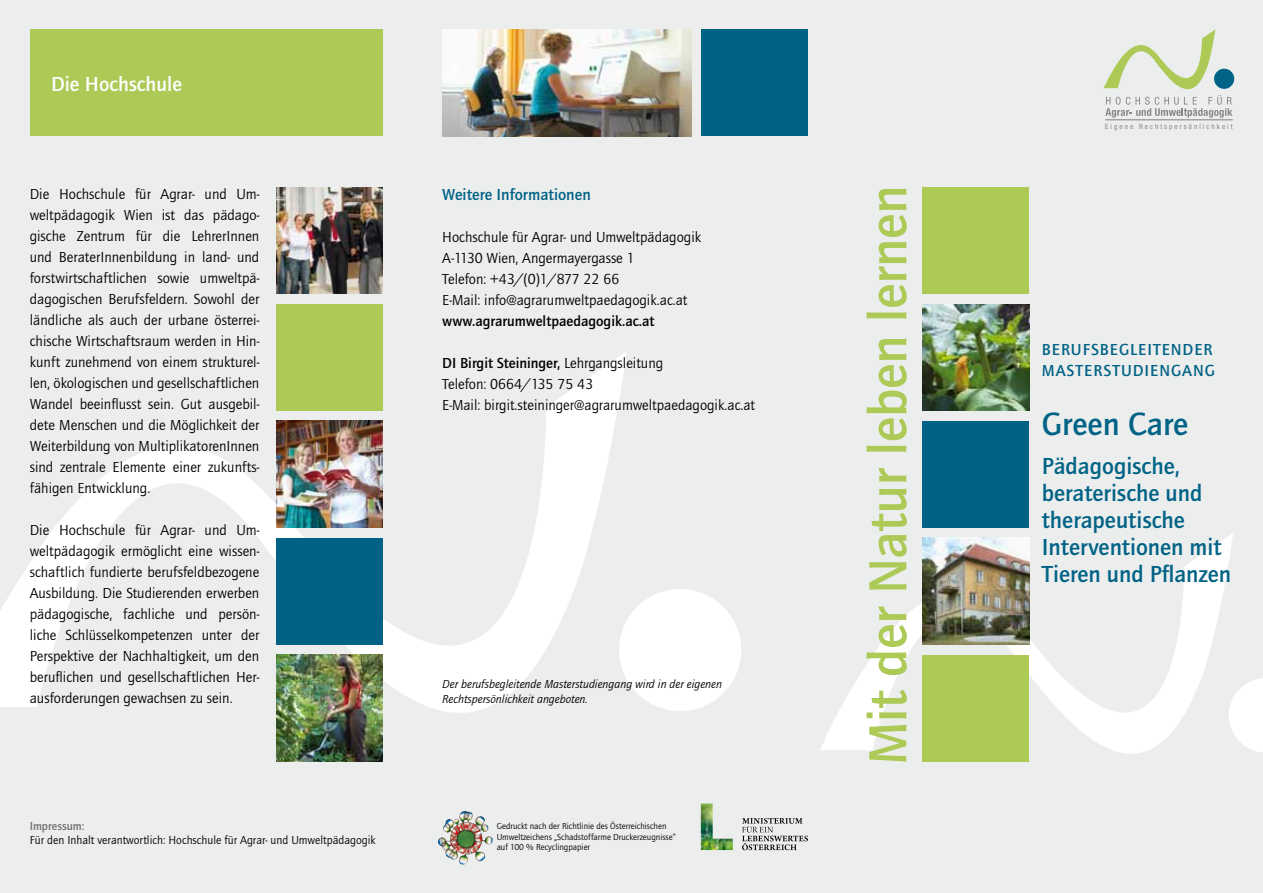
<style>
.page{position:relative;width:1263px;height:893px;background:#eceded}
.page>*{position:absolute;margin:0;border:0;box-sizing:border-box;transform-origin:0 0}
.t1{font:700 55.5px "Quay Itc T";letter-spacing:-.005em;color:#adca57}
.t2{font:700 33px "Quay Itc T";color:#006386}
.t3{font:700 24px/27px "Quay Itc T";color:#006386}
.t4{font:700 21px "Quay Itc T";color:#fff}
.t5{font:700 16.5px/21px "Quay Itc T";letter-spacing:.06em;color:#006386}
.t6{font:700 16.5px "Quay Itc T";color:#006386}
.t7{font:15px/21px "Quay Itc T";color:#000;text-align:justify}
.t8{font:700 15px "Quay Itc T";color:#000}
.t9{font:italic 12px/14.4px "Quay Sans";color:#000}
.t10{font:12px "Quay Itc T";color:#000}
.t11{font:700 12px "Quay Itc T";color:#707172}
.t12{font:9px/10.8px "Quay Itc T";color:#000}
.t13{font:condensed 7.2px "Helvetica Neue LT Std";letter-spacing:.28em;color:#87888a}
.s1{font-weight:700}
</style>
<div class="page">
<svg style="left:821px;top:527px;width:412px;height:235px"></svg>
<svg style="left:1229px;top:678px;width:34px;height:75px"></svg>
<div style="left:30px;top:30px;width:353px;height:106px;background:#adca57"></div>
<img style="left:442px;top:30px;width:249px;height:106px">
<div style="left:702px;top:30px;width:106px;height:106px;background:#006386"></div>
<svg style="left:0;top:352px;width:627px;height:503px"></svg>
<div style="left:619px;top:589px;width:122px;height:122px;background:#fff;border-radius:50%"></div>
<img style="left:276px;top:187px;width:107px;height:106px">
<div style="left:923px;top:187px;width:106px;height:106px;background:#adca57"></div>
<div style="left:276px;top:304px;width:107px;height:106px;background:#adca57"></div>
<img style="left:923px;top:304px;width:106px;height:106px">
<img style="left:276px;top:421px;width:107px;height:106px">
<div style="left:923px;top:421px;width:106px;height:106px;background:#006386"></div>
<div style="left:276px;top:538px;width:107px;height:106px;background:#006386"></div>
<img style="left:923px;top:538px;width:106px;height:106px">
<img style="left:276px;top:655px;width:107px;height:106px">
<div style="left:923px;top:655px;width:106px;height:106px;background:#adca57"></div>
<img style="left:453px;top:811px;width:12px;height:16px">
<svg style="left:742px;top:818px;width:66px;height:32px"></svg>
<img style="left:701px;top:803px;width:32px;height:47px">
<svg style="left:1104px;top:29px;width:129px;height:89px"></svg>
<hr style="left:1105px;top:120px;width:128px;height:1px;background:#87888a">
<h3 class="t4" style="left:51px;top:72px;width:133px">Die Hochschule</h3>
<p class="t7" style="left:30px;top:183px;width:231px">Die Hochschule für Agrar- und Um&shy;weltpädagogik Wien ist das pädago&shy;gische Zentrum für die LehrerInnen und BeraterInnenbildung in land- und forstwirtschaftlichen sowie umweltpä&shy;dagogischen Berufsfeldern. Sowohl der ländliche als auch der urbane österrei&shy;chische Wirtschaftsraum werden in Hin&shy;kunft zunehmend von einem strukturel&shy;len, ökologischen und gesellschaftlichen Wandel beeinflusst sein. Gut ausgebil&shy;dete Menschen und die Möglichkeit der Weiterbildung von MultiplikatorenInnen sind zentrale Elemente einer zukunfts&shy;fähigen Entwicklung.</p>
<p class="t7" style="left:30px;top:519px;width:231px">Die Hochschule für Agrar- und Um&shy;weltpädagogik ermöglicht eine wissen&shy;schaftlich fundierte berufsfeldbezogene Ausbildung. Die Studierenden erwerben pädagogische, fachliche und persön&shy;liche Schlüsselkompetenzen unter der Perspektive der Nachhaltigkeit, um den beruflichen und gesellschaftlichen Her&shy;ausforderungen gewachsen zu sein.</p>
<p class="t11" style="left:30px;top:819px;width:56px">Impressum:</p>
<p class="t10" style="left:30px;top:833px;width:347px">Für den Inhalt verantwortlich: Hochschule für Agrar- und Umweltpädagogik</p>
<p class="t6" style="left:442px;top:185px;width:150px">Weitere Informationen</p>
<p class="t7" style="left:442px;top:226px;width:260px;text-align:left">Hochschule für Agrar- und Umweltpädagogik A-1130 Wien, Angermayergasse 1<br>Telefon: +43/(0)1/877 22 66<br>E-Mail: info@agrarumweltpaedagogik.ac.at</p>
<p class="t8" style="left:442px;top:312px;width:214px">www.agrarumweltpaedagogik.ac.at</p>
<p class="t7" style="left:442px;top:352px;width:314px;text-align:left"><span class="s1">DI Birgit Steininger,</span> Lehrgangsleitung<br>Telefon: 0664/135 75 43<br>E-Mail: birgit.steininger@agrarumweltpaedagogik.ac.at</p>
<p class="t9" style="left:442px;top:677px;width:281px">Der berufsbegleitende Masterstudiengang wird in der eigenen<br>Rechtspersönlichkeit angeboten.</p>
<p class="t12" style="left:497px;top:820px;width:181px">Gedruckt nach der Richtlinie des Österreichischen<br>Umweltzeichens „Schadstoffarme Druckerzeugnisse“ auf 100 % Recyclingpapier</p>
<h1 class="t1" style="left:855px;top:765px;width:581px;rotate:-90deg">Mit der Natur leben lernen</h1>
<p class="t13" style="left:1105px;top:123px;width:129px">Eigene Rechtspersönlichkeit</p>
<p class="t5" style="left:1042px;top:339px;width:175px">BERUFSBEGLEITENDER<br>MASTERSTUDIENGANG</p>
<h2 class="t2" style="left:1042px;top:404px;width:148px">Green Care</h2>
<h3 class="t3" style="left:1042px;top:453px;width:191px">Pädagogische, beraterische und therapeutische<br>Interventionen mit<br>Tieren und Pflanzen</h3>
</div>
